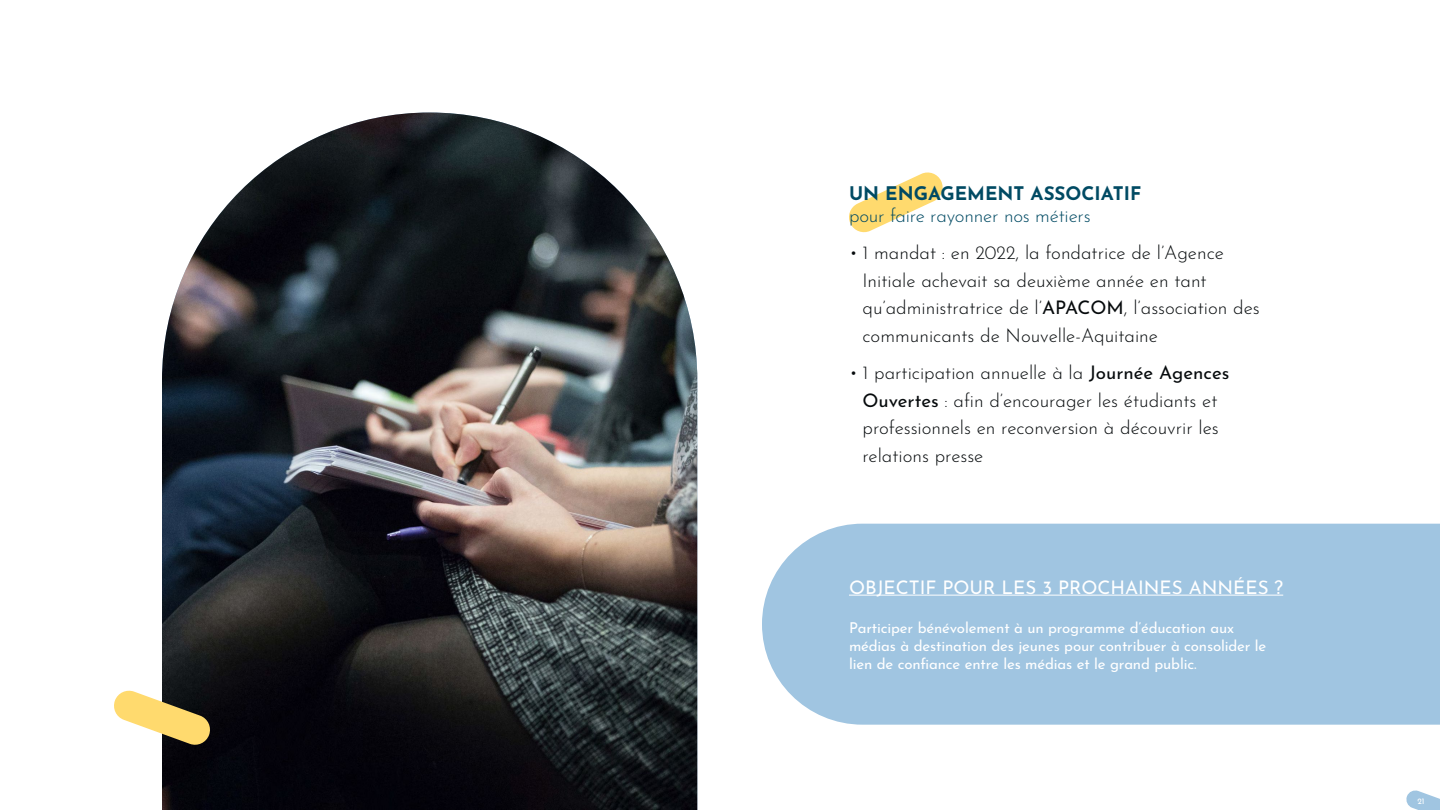
<style>
.page{position:relative;width:1440px;height:810px;background:#fff}
.page>*{position:absolute;margin:0;border:0;box-sizing:border-box;transform-origin:0 0}
.t1{font:300 18.75px/27.8px "Josefin Sans";color:#060a0c}
.t2{font:18.75px "Josefin Sans";color:#fff}
.t3{font:300 18.75px "Josefin Sans";letter-spacing:-.01em;color:#004a63}
.t4{font:700 18.75px "Josefin Sans";color:#004a63}
.t5{font:15px/18px "Josefin Sans";letter-spacing:-.01em;color:#fff}
.t6{font:8.25px "Josefin Sans";color:#fff}
.s1{font-weight:400}
</style>
<div class="page">
<img style="left:162px;top:112px;width:535px;height:698px">
<svg style="left:114px;top:689px;width:98px;height:58px"></svg>
<svg style="left:849px;top:172px;width:94px;height:61px"></svg>
<div style="left:762px;top:524px;width:678px;height:201px;background:#a0c5e1"></div>
<hr style="left:849px;top:595px;width:434px;height:1px;background:#fff">
<svg style="left:1406px;top:790px;width:34px;height:20px"></svg>
<p class="t4" style="left:849px;top:176px;width:294px">UN ENGAGEMENT ASSOCIATIF</p>
<p class="t3" style="left:849px;top:201px;width:243px">pour faire rayonner nos métiers</p>
<p class="t1" style="left:862px;top:237px;width:399px;text-indent:-14px">• 1 mandat : en 2022, la fondatrice de l’Agence Initiale achevait sa deuxième année en tant qu’administratrice de l’<span class="s1">APACOM</span>, l’association des communicants de Nouvelle-Aquitaine</p>
<p class="t1" style="left:862px;top:357px;width:368px;text-indent:-14px">• 1 participation annuelle à la <span class="s1">Journée Agences Ouvertes</span> : afin d’encourager les étudiants et professionnels en reconversion à découvrir les relations presse</p>
<p class="t2" style="left:849px;top:572px;width:436px">OBJECTIF POUR LES 3 PROCHAINES ANNÉES ?</p>
<p class="t5" style="left:849px;top:617px;width:419px">Participer bénévolement à un programme d’éducation aux médias à destination des jeunes pour contribuer à consolider le lien de confiance entre les médias et le grand public.</p>
<p class="t6" style="left:1417px;top:794px;width:9px">21</p>
</div>
